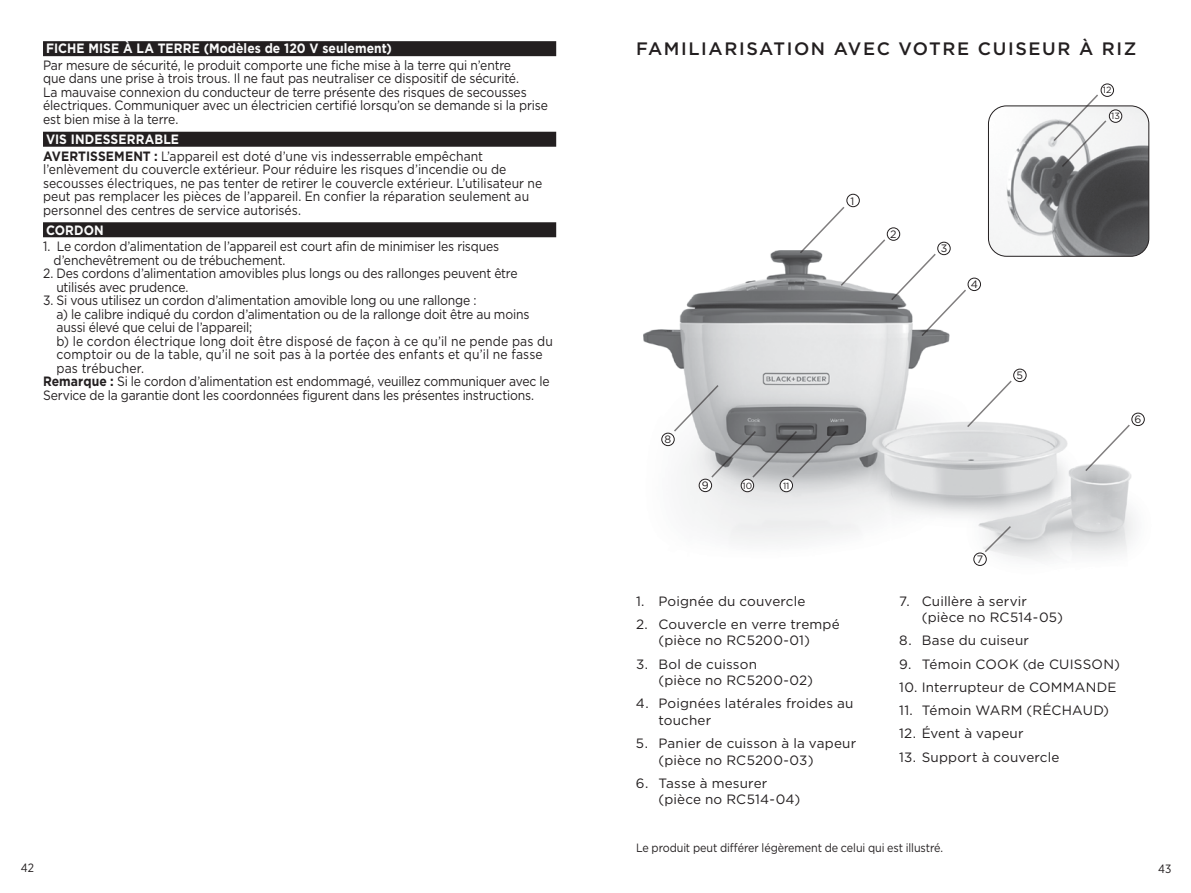
<style>
.page{position:relative;width:1191px;height:893px;background:#fff}
.page>*{position:absolute;margin:0;border:0;box-sizing:border-box;transform-origin:0 0}
.t1{font:500 18px "Gotham";letter-spacing:.09em;color:#231f20}
.t2{font:13.5px/13.5px "Gotham";letter-spacing:-.005em;color:#231f20;scale:.9 1}
.t3{font:13.5px/16.5px "Gotham";letter-spacing:-.005em;color:#231f20}
.t4{font:13.5px "Gotham";letter-spacing:.015em;color:#231f20}
.t5{font:700 13.5px "Gotham";letter-spacing:.005em;color:#fbfbfb;scale:.9 1}
.t6{font:13.5px "Gotham";letter-spacing:.015em;color:#231f20;scale:.9 1}
.t7{font:12px "Gotham";letter-spacing:-.01em;color:#231f20;scale:.9 1}
.t8{font:12px "Gotham Narrow";color:#231f20}
.t9{font:10.65px "Gotham";color:#231f20}
.t10{font:9px "Gotham";color:#231f20}
.s1{font-weight:700;color:#fbfbfb}
.s2{font-weight:700}
</style>
<div class="page">
<div style="left:43px;top:41px;width:513px;height:15px;background:#231f20"></div>
<div style="left:43px;top:132px;width:513px;height:15px;background:#231f20"></div>
<div style="left:43px;top:222px;width:513px;height:15px;background:#231f20"></div>
<img style="left:644px;top:250px;width:501px;height:316px">
<div style="left:846px;top:194px;width:13px;height:13px;border:1px solid #231f20;border-radius:50%"></div>
<div style="left:741px;top:479px;width:12px;height:13px;background:#fff;border-radius:50%"></div>
<div style="left:741px;top:479px;width:13px;height:13px;border:1px solid #231f20;border-radius:50%"></div>
<div style="left:780px;top:479px;width:12px;height:13px;background:#fff;border-radius:50%"></div>
<div style="left:779px;top:479px;width:14px;height:13px;border:1px solid #231f20;border-radius:50%"></div>
<div style="left:662px;top:433px;width:12px;height:13px;background:#fff;border-radius:50%"></div>
<div style="left:661px;top:433px;width:13px;height:13px;border:1px solid #231f20;border-radius:50%"></div>
<div style="left:699px;top:479px;width:12px;height:13px;background:#fff;border-radius:50%"></div>
<div style="left:699px;top:479px;width:13px;height:13px;border:1px solid #231f20;border-radius:50%"></div>
<div style="left:973px;top:553px;width:13px;height:12px;background:#fff;border-radius:50%"></div>
<div style="left:973px;top:553px;width:13px;height:13px;border:1px solid #231f20;border-radius:50%"></div>
<svg style="left:983px;top:524px;width:29px;height:30px"></svg>
<div style="left:968px;top:278px;width:12px;height:13px;background:#fff;border-radius:50%"></div>
<div style="left:967px;top:278px;width:14px;height:13px;border:1px solid #231f20;border-radius:50%"></div>
<div style="left:1013px;top:369px;width:13px;height:13px;background:#fff;border-radius:50%"></div>
<div style="left:1013px;top:369px;width:13px;height:13px;border:1px solid #231f20;border-radius:50%"></div>
<div style="left:1131px;top:413px;width:13px;height:13px;background:#fff;border-radius:50%"></div>
<div style="left:1131px;top:413px;width:13px;height:13px;border:1px solid #231f20;border-radius:50%"></div>
<svg style="left:798px;top:205px;width:169px;height:133px"></svg>
<svg style="left:965px;top:379px;width:48px;height:50px"></svg>
<svg style="left:672px;top:384px;width:166px;height:95px;background:#afb0b2"></svg>
<svg style="left:1083px;top:423px;width:48px;height:50px"></svg>
<img style="left:988px;top:106px;width:160px;height:150px">
<div style="left:988px;top:106px;width:161px;height:151px;border:1px solid #231f20;border-radius:18px"></div>
<div style="left:1109px;top:110px;width:12px;height:12px;background:#fff;border-radius:50%"></div>
<div style="left:1109px;top:109px;width:13px;height:14px;border:1px solid #231f20;border-radius:50%"></div>
<div style="left:1100px;top:84px;width:14px;height:13px;border:1px solid #231f20;border-radius:50%"></div>
<svg style="left:1052px;top:93px;width:56px;height:75px"></svg>
<p class="t5" style="left:46px;top:41px;width:386px">FICHE MISE À LA TERRE (Modèles de 120 V seulement)</p>
<p class="t2" style="left:43px;top:58px;width:562px">Par mesure de sécurité, le produit comporte une fiche mise à la terre qui n’entre<br>que dans une prise à trois trous. Il ne faut pas neutraliser ce dispositif de sécurité.<br>La mauvaise connexion du conducteur de terre présente des risques de secousses électriques. Communiquer avec un électricien certifié lorsqu’on se demande si la prise est bien mise à la terre.</p>
<p class="t2" style="left:43px;top:131px;width:490px;line-height:16.5px"><span class="s1">VIS INDESSERRABLE<br></span><span class="s2">AVERTISSEMENT :</span> L’appareil est doté d’une vis indesserrable empêchant</p>
<p class="t2" style="left:43px;top:162px;width:556px">l’enlèvement du couvercle extérieur. Pour réduire les risques d’incendie ou de secousses électriques, ne pas tenter de retirer le couvercle extérieur. L’utilisateur ne peut pas remplacer les pièces de l’appareil. En confier la réparation seulement au personnel des centres de service autorisés.</p>
<p class="t5" style="left:46px;top:222px;width:66px">CORDON</p>
<p class="t2" style="left:53px;top:239px;width:497px;text-indent:-10px">1. Le cordon d’alimentation de l’appareil est court afin de minimiser les risques d’enchevêtrement ou de trébuchement.</p>
<p class="t2" style="left:56px;top:266px;width:514px;text-indent:-13px">2. Des cordons d’alimentation amovibles plus longs ou des rallonges peuvent être utilisés avec prudence.</p>
<p class="t2" style="left:43px;top:293px;width:483px">3. Si vous utilisez un cordon d’alimentation amovible long ou une rallonge :</p>
<p class="t2" style="left:57px;top:307px;width:527px">a) le calibre indiqué du cordon d’alimentation ou de la rallonge doit être au moins</p>
<p class="t2" style="left:57px;top:320px;width:219px">aussi élevé que celui de l’appareil;</p>
<p class="t2" style="left:57px;top:334px;width:553px">b) le cordon électrique long doit être disposé de façon à ce qu’il ne pende pas du</p>
<p class="t2" style="left:57px;top:347px;width:541px">comptoir ou de la table, qu’il ne soit pas à la portée des enfants et qu’il ne fasse</p>
<p class="t6" style="left:57px;top:360px;width:97px">pas trébucher.</p>
<p class="t2" style="left:43px;top:374px;width:564px"><span class="s2">Remarque :</span> Si le cordon d’alimentation est endommagé, veuillez communiquer avec le</p>
<p class="t2" style="left:43px;top:388px;width:545px">Service de la garantie dont les coordonnées figurent dans les présentes instructions.</p>
<h1 class="t1" style="left:636px;top:38px;width:502px">FAMILIARISATION AVEC VOTRE CUISEUR À RIZ</h1>
<p class="t10" style="left:1103px;top:85px;width:10px">12</p>
<p class="t9" style="left:850px;top:195px;width:5px">1</p>
<p class="t9" style="left:890px;top:228px;width:8px">2</p>
<p class="t9" style="left:940px;top:242px;width:8px">3</p>
<p class="t9" style="left:970px;top:278px;width:9px">4</p>
<p class="t10" style="left:1111px;top:111px;width:10px">13</p>
<p class="t9" style="left:664px;top:434px;width:8px">8</p>
<p class="t9" style="left:702px;top:480px;width:8px">9</p>
<p class="t10" style="left:742px;top:481px;width:11px">10</p>
<p class="t10" style="left:783px;top:481px;width:8px">11</p>
<p class="t9" style="left:1016px;top:369px;width:8px">5</p>
<p class="t9" style="left:1134px;top:413px;width:8px">6</p>
<p class="t3" style="left:636px;top:592px;width:171px">1. Poignée du couvercle</p>
<p class="t3" style="left:636px;top:616px;width:205px;text-align:center">2. Couvercle en verre trempé (pièce no RC5200-01)</p>
<p class="t3" style="left:658px;top:655px;width:156px;text-indent:-22px">3. Bol de cuisson<br>(pièce no RC5200-02)</p>
<p class="t3" style="left:658px;top:695px;width:196px;text-indent:-23px">4. Poignées latérales froides au toucher</p>
<p class="t3" style="left:658px;top:735px;width:199px;text-indent:-23px">5. Panier de cuisson à la vapeur (pièce no RC5200-03)</p>
<p class="t3" style="left:658px;top:775px;width:143px;text-indent:-22px">6. Tasse à mesurer (pièce no RC514-04)</p>
<p class="t9" style="left:976px;top:553px;width:8px">7</p>
<p class="t3" style="left:921px;top:592px;width:143px;text-indent:-23px">7. Cuillère à servir (pièce no RC514-05)</p>
<p class="t3" style="left:899px;top:632px;width:131px">8. Base du cuiseur</p>
<p class="t4" style="left:899px;top:656px;width:222px">9. Témoin COOK (de CUISSON)</p>
<p class="t4" style="left:899px;top:680px;width:219px">10. Interrupteur de COMMANDE</p>
<p class="t4" style="left:899px;top:703px;width:211px">11. Témoin WARM (RÉCHAUD)</p>
<p class="t3" style="left:899px;top:725px;width:126px">12. Évent à vapeur</p>
<p class="t3" style="left:899px;top:748px;width:162px">13. Support à couvercle</p>
<p class="t7" style="left:636px;top:841px;width:341px">Le produit peut différer légèrement de celui qui est illustré.</p>
<p class="t8" style="left:21px;top:861px;width:15px">42</p>
<p class="t8" style="left:1158px;top:861px;width:15px">43</p>
</div>
